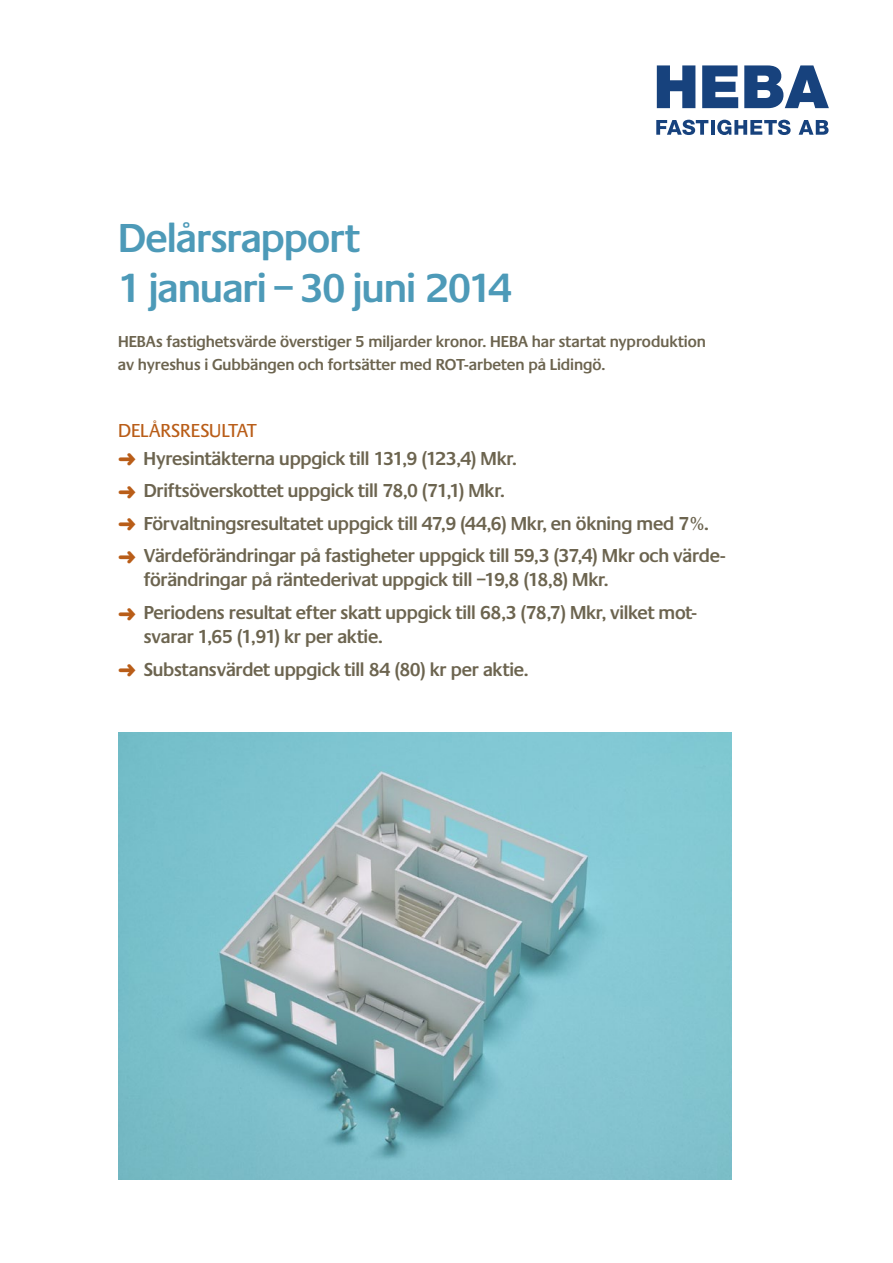
<style>
.page{position:relative;width:893px;height:1263px;background:#fff}
.page>*{position:absolute;margin:0;border:0;box-sizing:border-box;transform-origin:0 0}
.t1{font:600 42px/49.5px "Praxis";letter-spacing:-.02em;color:#4d9ab8}
.t2{font:600 19.5px/32.5px "Praxis";letter-spacing:-.01em;color:#6c644f}
.t3{font:600 16.5px/22.5px "Praxis";color:#6c644f}
.s1{font-weight:400;color:#b95d18}
.s2{color:#b95d18}
</style>
<div class="page">
<svg style="left:657px;top:65px;width:38px;height:43px"></svg>
<svg style="left:702px;top:65px;width:36px;height:43px;background:#436695"></svg>
<svg style="left:656px;top:120px;width:52px;height:15px"></svg>
<hr style="left:711px;top:120px;width:4px;height:15px;background:#17427d">
<svg style="left:717px;top:120px;width:74px;height:15px"></svg>
<svg style="left:799px;top:120px;width:30px;height:15px"></svg>
<svg style="left:744px;top:65px;width:85px;height:43px"></svg>
<img style="left:118px;top:732px;width:614px;height:447px">
<h1 class="t1" style="left:118px;top:214px;width:395px">Delårsrapport<br>1 januari – 30 juni 2014</h1>
<p class="t3" style="left:118px;top:331px;width:589px">HEBAs fastighetsvärde överstiger 5 miljarder kronor. HEBA har startat nyproduktion av hyreshus i Gubbängen och fortsätter med ROT-arbeten på Lidingö.</p>
<p class="t2" style="left:118px;top:416px;width:400px;line-height:28.2px"><span class="s1">DELÅRSRESULTAT<br></span><span class="s2">➜</span> Hyresintäkterna uppgick till 131,9 (123,4) Mkr.</p>
<p class="t2" style="left:118px;top:475px;width:609px"><span class="s2">➜</span> Driftsöverskottet uppgick till 78,0 (71,1) Mkr.<br><span class="s2">➜</span> Förvaltningsresultatet uppgick till 47,9 (44,6) Mkr, en ökning med 7%. <span class="s2">➜</span> Värdeförändringar på fastigheter uppgick till 59,3 (37,4) Mkr och värde-</p>
<p class="t2" style="left:118px;top:564px;width:580px;text-indent:26px">förändringar på räntederivat uppgick till –19,8 (18,8) Mkr.<br><span class="s2">➜</span> Periodens resultat efter skatt uppgick till 68,3 (78,7) Mkr, vilket mot-</p>
<p class="t2" style="left:118px;top:620px;width:412px;text-indent:26px">svarar 1,65 (1,91) kr per aktie.<br><span class="s2">➜</span> Substansvärdet uppgick till 84 (80) kr per aktie.</p>
</div>
